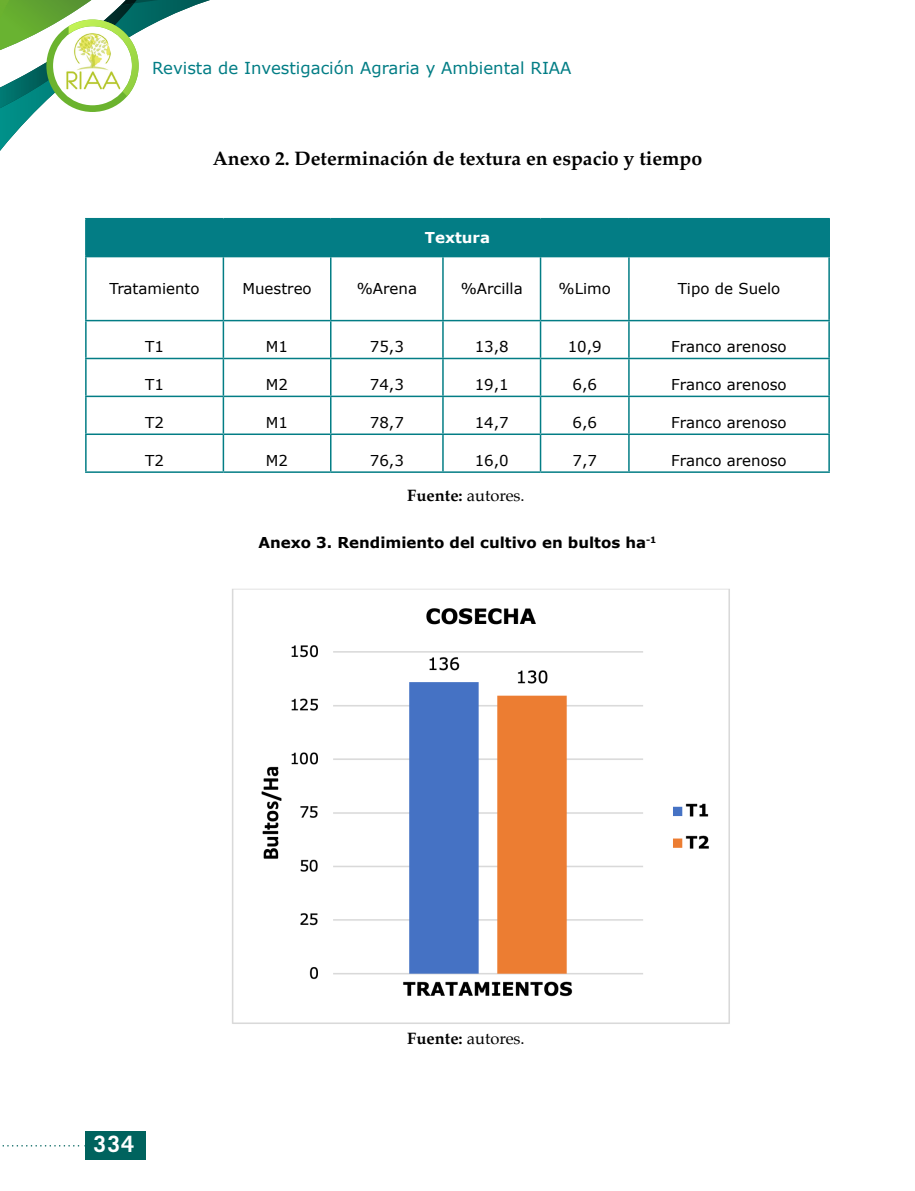
<style>
.page{position:relative;width:915px;height:1191px;background:#fff}
.page>*{position:absolute;margin:0;border:0;box-sizing:border-box;transform-origin:0 0}
.t1{font:700 22.5px "Trade Gothic LT Std";color:#fff}
.t2{font:700 19.5px "Palatino";color:#000}
.t3{font:16.5px "Verdana";color:#027d85}
.t4{font:16.5px "Palatino";color:#000}
.t5{font:15px "Verdana";color:#000}
.t6{font:700 15px "Verdana";color:#000}
.t7{font:700 15px "Verdana";color:#fff}
.s1{font-weight:700}
</style>
<div class="page">
<div style="left:86px;top:1131px;width:60px;height:28px;background:#00635e"></div>
<img style="left:0;top:0;width:210px;height:151px">
<img style="left:0;top:104px;width:134px;height:21px">
<svg style="left:0;top:0;width:183px;height:104px"></svg>
<img style="left:0;top:0;width:47px;height:63px">
<div style="left:46px;top:20px;width:93px;height:92px;background:#6bb32e;border-radius:50%"></div>
<div style="left:53px;top:26px;width:79px;height:79px;background:#fff;border-radius:50%"></div>
<img style="left:69px;top:20px;width:70px;height:76px">
<img style="left:76px;top:26px;width:56px;height:66px">
<img style="left:64px;top:33px;width:56px;height:57px">
<svg style="left:2px;top:1145px;width:84px;height:1px"></svg>
<div style="left:86px;top:219px;width:742px;height:37px;background:#037d85"></div>
<hr style="left:85px;top:218px;width:138px;height:1px;background:#037d85">
<hr style="left:85px;top:219px;width:2px;height:37px;background:#037d85">
<hr style="left:223px;top:218px;width:107px;height:1px;background:#037d85">
<hr style="left:330px;top:218px;width:113px;height:1px;background:#037d85">
<hr style="left:443px;top:218px;width:97px;height:1px;background:#037d85">
<hr style="left:540px;top:218px;width:88px;height:1px;background:#037d85">
<hr style="left:628px;top:218px;width:201px;height:1px;background:#037d85">
<hr style="left:828px;top:219px;width:1px;height:37px;background:#037d85">
<hr style="left:85px;top:256px;width:138px;height:1px;background:#037d85">
<hr style="left:85px;top:257px;width:2px;height:63px;background:#037d85">
<hr style="left:223px;top:256px;width:107px;height:1px;background:#037d85">
<hr style="left:222px;top:257px;width:2px;height:63px;background:#037d85">
<hr style="left:330px;top:256px;width:113px;height:1px;background:#037d85">
<hr style="left:330px;top:257px;width:1px;height:63px;background:#037d85">
<hr style="left:443px;top:256px;width:97px;height:1px;background:#037d85">
<hr style="left:442px;top:257px;width:1px;height:63px;background:#037d85">
<hr style="left:540px;top:256px;width:88px;height:1px;background:#037d85">
<hr style="left:539px;top:257px;width:2px;height:63px;background:#037d85">
<hr style="left:628px;top:256px;width:201px;height:1px;background:#037d85">
<hr style="left:628px;top:257px;width:1px;height:63px;background:#037d85">
<hr style="left:828px;top:257px;width:1px;height:63px;background:#037d85">
<hr style="left:85px;top:320px;width:138px;height:1px;background:#037d85">
<hr style="left:85px;top:321px;width:2px;height:37px;background:#037d85">
<hr style="left:223px;top:320px;width:107px;height:1px;background:#037d85">
<hr style="left:222px;top:321px;width:2px;height:37px;background:#037d85">
<hr style="left:330px;top:320px;width:113px;height:1px;background:#037d85">
<hr style="left:330px;top:321px;width:1px;height:37px;background:#037d85">
<hr style="left:443px;top:320px;width:97px;height:1px;background:#037d85">
<hr style="left:442px;top:321px;width:1px;height:37px;background:#037d85">
<hr style="left:540px;top:320px;width:88px;height:1px;background:#037d85">
<hr style="left:539px;top:321px;width:2px;height:37px;background:#037d85">
<hr style="left:628px;top:320px;width:201px;height:1px;background:#037d85">
<hr style="left:628px;top:321px;width:1px;height:37px;background:#037d85">
<hr style="left:828px;top:321px;width:1px;height:37px;background:#037d85">
<hr style="left:85px;top:358px;width:138px;height:1px;background:#037d85">
<hr style="left:85px;top:359px;width:2px;height:36px;background:#037d85">
<hr style="left:223px;top:358px;width:107px;height:1px;background:#037d85">
<hr style="left:222px;top:359px;width:2px;height:36px;background:#037d85">
<hr style="left:330px;top:358px;width:113px;height:1px;background:#037d85">
<hr style="left:330px;top:359px;width:1px;height:36px;background:#037d85">
<hr style="left:443px;top:358px;width:97px;height:1px;background:#037d85">
<hr style="left:442px;top:359px;width:1px;height:36px;background:#037d85">
<hr style="left:540px;top:358px;width:88px;height:1px;background:#037d85">
<hr style="left:539px;top:359px;width:2px;height:36px;background:#037d85">
<hr style="left:628px;top:358px;width:201px;height:1px;background:#037d85">
<hr style="left:628px;top:359px;width:1px;height:36px;background:#037d85">
<hr style="left:828px;top:359px;width:1px;height:36px;background:#037d85">
<hr style="left:85px;top:395px;width:138px;height:2px;background:#037d85">
<hr style="left:85px;top:397px;width:2px;height:36px;background:#037d85">
<hr style="left:223px;top:395px;width:107px;height:2px;background:#037d85">
<hr style="left:222px;top:397px;width:2px;height:36px;background:#037d85">
<hr style="left:330px;top:395px;width:113px;height:2px;background:#037d85">
<hr style="left:330px;top:397px;width:1px;height:36px;background:#037d85">
<hr style="left:443px;top:395px;width:97px;height:2px;background:#037d85">
<hr style="left:442px;top:397px;width:1px;height:36px;background:#037d85">
<hr style="left:540px;top:395px;width:88px;height:2px;background:#037d85">
<hr style="left:539px;top:397px;width:2px;height:36px;background:#037d85">
<hr style="left:628px;top:395px;width:201px;height:2px;background:#037d85">
<hr style="left:628px;top:397px;width:1px;height:36px;background:#037d85">
<hr style="left:828px;top:397px;width:1px;height:36px;background:#037d85">
<hr style="left:85px;top:433px;width:138px;height:2px;background:#037d85">
<hr style="left:85px;top:435px;width:2px;height:36px;background:#037d85">
<hr style="left:223px;top:433px;width:107px;height:2px;background:#037d85">
<hr style="left:222px;top:435px;width:2px;height:36px;background:#037d85">
<hr style="left:330px;top:433px;width:113px;height:2px;background:#037d85">
<hr style="left:330px;top:435px;width:1px;height:36px;background:#037d85">
<hr style="left:443px;top:433px;width:97px;height:2px;background:#037d85">
<hr style="left:442px;top:435px;width:1px;height:36px;background:#037d85">
<hr style="left:540px;top:433px;width:88px;height:2px;background:#037d85">
<hr style="left:539px;top:435px;width:2px;height:36px;background:#037d85">
<hr style="left:628px;top:433px;width:201px;height:2px;background:#037d85">
<hr style="left:628px;top:435px;width:1px;height:36px;background:#037d85">
<hr style="left:828px;top:435px;width:1px;height:36px;background:#037d85">
<hr style="left:85px;top:471px;width:138px;height:2px;background:#037d85">
<hr style="left:223px;top:471px;width:107px;height:2px;background:#037d85">
<hr style="left:330px;top:471px;width:113px;height:2px;background:#037d85">
<hr style="left:443px;top:471px;width:97px;height:2px;background:#037d85">
<hr style="left:540px;top:471px;width:88px;height:2px;background:#037d85">
<hr style="left:628px;top:471px;width:201px;height:2px;background:#037d85">
<img style="left:232px;top:589px;width:498px;height:435px">
<p class="t3" style="left:152px;top:58px;width:421px">Revista de Investigación Agraria y Ambiental RIAA</p>
<h2 class="t2" style="left:213px;top:142px;width:491px">Anexo 2. Determinación de textura en espacio y tiempo</h2>
<p class="t7" style="left:424px;top:228px;width:67px">Textura</p>
<p class="t5" style="left:109px;top:279px;width:92px">Tratamiento</p>
<p class="t5" style="left:242px;top:279px;width:71px">Muestreo</p>
<p class="t5" style="left:356px;top:279px;width:62px">%Arena</p>
<p class="t5" style="left:460px;top:279px;width:63px">%Arcilla</p>
<p class="t5" style="left:558px;top:279px;width:54px">%Limo</p>
<p class="t5" style="left:677px;top:279px;width:104px">Tipo de Suelo</p>
<p class="t5" style="left:145px;top:337px;width:20px">T1</p>
<p class="t5" style="left:266px;top:337px;width:24px">M1</p>
<p class="t5" style="left:369px;top:337px;width:36px">75,3</p>
<p class="t5" style="left:474px;top:337px;width:36px">13,8</p>
<p class="t5" style="left:567px;top:337px;width:36px">10,9</p>
<p class="t5" style="left:671px;top:337px;width:117px">Franco arenoso</p>
<p class="t5" style="left:145px;top:375px;width:20px">T1</p>
<p class="t5" style="left:266px;top:375px;width:24px">M2</p>
<p class="t5" style="left:369px;top:375px;width:36px">74,3</p>
<p class="t5" style="left:474px;top:375px;width:36px">19,1</p>
<p class="t5" style="left:572px;top:375px;width:26px">6,6</p>
<p class="t5" style="left:671px;top:375px;width:117px">Franco arenoso</p>
<p class="t5" style="left:145px;top:413px;width:20px">T2</p>
<p class="t5" style="left:266px;top:413px;width:24px">M1</p>
<p class="t5" style="left:369px;top:413px;width:36px">78,7</p>
<p class="t5" style="left:474px;top:413px;width:36px">14,7</p>
<p class="t5" style="left:572px;top:413px;width:26px">6,6</p>
<p class="t5" style="left:671px;top:413px;width:117px">Franco arenoso</p>
<p class="t5" style="left:145px;top:451px;width:20px">T2</p>
<p class="t5" style="left:266px;top:451px;width:24px">M2</p>
<p class="t5" style="left:369px;top:451px;width:36px">76,3</p>
<p class="t5" style="left:474px;top:451px;width:36px">16,0</p>
<p class="t5" style="left:572px;top:451px;width:26px">7,7</p>
<p class="t5" style="left:671px;top:451px;width:117px">Franco arenoso</p>
<p class="t4" style="left:407px;top:481px;width:119px"><span class="s1">Fuente:</span> autores.</p>
<p class="t6" style="left:258px;top:533px;width:399px">Anexo 3. Rendimiento del cultivo en bultos ha<sup>-1</sup></p>
<h1 class="t1" style="left:94px;top:1130px;width:42px">334</h1>
<p class="t4" style="left:407px;top:1024px;width:119px"><span class="s1">Fuente:</span> autores.</p>
</div>
